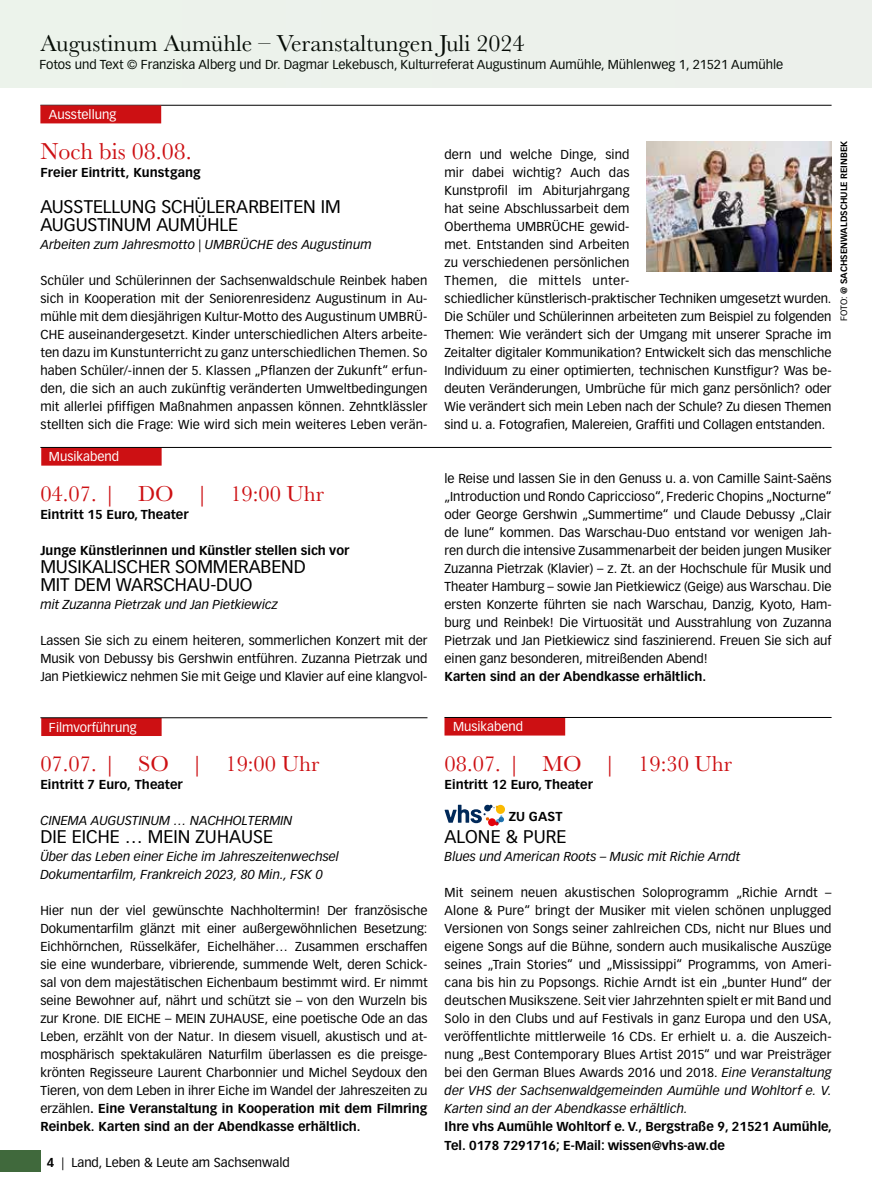
<style>
.page{position:relative;width:872px;height:1191px;background:#fff}
.page>*{position:absolute;margin:0;border:0;box-sizing:border-box;transform-origin:0 0}
.t1{font:24px "Baskerville";color:#000}
.t2{font:24px "Baskerville";color:#cd1013}
.t3{font:22.5px "Baskerville";color:#cd1013}
.t4{font:18px/18px "Vectora LT Pro";letter-spacing:-.005em;color:#000}
.t5{font:12.75px/18px "Vectora LT Pro";color:#000;text-align:justify}
.t6{font:700 12.75px/18px "Vectora LT Pro";color:#000}
.t7{font:italic 12.75px/18px "Vectora LT Pro";color:#000}
.t8{font:12.75px "Vectora LT Pro";color:#fff}
.t9{font:700 9px "Vectora LT Pro";color:#000}
.s1{font-weight:700}
.s2{font-weight:400}
.s3{font-style:italic}
</style>
<div class="page">
<div style="left:0;top:1150px;width:40px;height:21px;background:#40693c"></div>
<div style="left:0;top:0;width:872px;height:87px;background:#ecf1eb"></div>
<hr style="left:40px;top:105px;width:791px;height:1px;background:#000">
<div style="left:40px;top:105px;width:121px;height:18px;background:#cd1013"></div>
<div style="left:41px;top:718px;width:121px;height:18px;background:#cd1013"></div>
<hr style="left:40px;top:717px;width:387px;height:1px;background:#000">
<div style="left:41px;top:447px;width:121px;height:18px;background:#cd1013"></div>
<hr style="left:40px;top:447px;width:791px;height:1px;background:#000">
<img style="left:646px;top:141px;width:185px;height:131px">
<svg style="left:444px;top:804px;width:61px;height:22px"></svg>
<div style="left:444px;top:717px;width:121px;height:18px;background:#cd1013"></div>
<hr style="left:444px;top:717px;width:387px;height:1px;background:#000">
<h1 class="t1" style="left:40px;top:28px;width:485px">Augustinum Aumühle – Veranstaltungen Juli 2024</h1>
<p class="t5" style="left:39px;top:56px;width:745px">Fotos und Text © Franziska Alberg und Dr. Dagmar Lekebusch, Kulturreferat Augustinum Aumühle, Mühlenweg 1, 21521 Aumühle</p>
<p class="t8" style="left:49px;top:107px;width:69px">Ausstellung</p>
<h1 class="t2" style="left:40px;top:136px;width:153px">Noch bis 08.08.</h1>
<p class="t6" style="left:40px;top:163px;width:162px">Freier Eintritt, Kunstgang</p>
<h3 class="t4" style="left:40px;top:198px;width:302px">AUSSTELLUNG SCHÜLERARBEITEN IM<br>AUGUSTINUM AUMÜHLE</h3>
<p class="t7" style="left:40px;top:236px;width:333px">Arbeiten zum Jahresmotto | UMBRÜCHE des Augustinum</p>
<p class="t5" style="left:40px;top:272px;width:388px">Schüler und Schülerinnen der Sachsenwaldschule Reinbek haben sich in Kooperation mit der Seniorenresidenz Augustinum in Au&shy;mühle mit dem diesjährigen Kultur-Motto des Augustinum UMBRÜ-CHE auseinandergesetzt. Kinder unterschiedlichen Alters arbeite&shy;ten dazu im Kunstunterricht zu ganz unterschiedlichen Themen. So haben Schüler/-innen der 5. Klassen „Pflanzen der Zukunft“ erfun&shy;den, die sich an auch zukünftig veränderten Umweltbedingungen mit allerlei pfiffigen Maßnahmen anpassen können. Zehntklässler stellten sich die Frage: Wie wird sich mein weiteres Leben verän-</p>
<p class="t8" style="left:49px;top:449px;width:72px">Musikabend</p>
<h2 class="t3" style="left:40px;top:479px;width:285px">04.07. | DO | 19:00 Uhr</h2>
<p class="t6" style="left:40px;top:505px;width:150px">Eintritt 15 Euro, Theater</p>
<p class="t6" style="left:40px;top:541px;width:310px">Junge Künstlerinnen und Künstler stellen sich vor</p>
<h3 class="t4" style="left:40px;top:558px;width:267px">MUSIKALISCHER SOMMERABEND<br>MIT DEM WARSCHAU-DUO</h3>
<p class="t7" style="left:40px;top:596px;width:239px">mit Zuzanna Pietrzak und Jan Pietkiewicz</p>
<p class="t5" style="left:40px;top:632px;width:388px">Lassen Sie sich zu einem heiteren, sommerlichen Konzert mit der Musik von Debussy bis Gershwin entführen. Zuzanna Pietrzak und Jan Pietkiewicz nehmen Sie mit Geige und Klavier auf eine klangvol-</p>
<p class="t8" style="left:49px;top:719px;width:89px">Filmvorführung</p>
<h2 class="t3" style="left:40px;top:749px;width:280px">07.07. | SO | 19:00 Uhr</h2>
<p class="t6" style="left:40px;top:775px;width:144px">Eintritt 7 Euro, Theater</p>
<p class="t7" style="left:40px;top:812px;width:254px">CINEMA AUGUSTINUM … NACHHOLTERMIN</p>
<h3 class="t4" style="left:40px;top:828px;width:234px">DIE EICHE … MEIN ZUHAUSE</h3>
<p class="t7" style="left:40px;top:848px;width:300px">Über das Leben einer Eiche im Jahreszeitenwechsel<br>Dokumentarfilm, Frankreich 2023, 80 Min., FSK 0</p>
<p class="t5" style="left:40px;top:902px;width:388px">Hier nun der viel gewünschte Nachholtermin! Der französische Dokumentarfilm glänzt mit einer außergewöhnlichen Besetzung:<br>Eichhörnchen, Rüsselkäfer, Eichelhäher… Zusammen erschaffen sie eine wunderbare, vibrierende, summende Welt, deren Schick&shy;sal von dem majestätischen Eichenbaum bestimmt wird. Er nimmt seine Bewohner auf, nährt und schützt sie – von den Wurzeln bis zur Krone. DIE EICHE – MEIN ZUHAUSE, eine poetische Ode an das Leben, erzählt von der Natur. In diesem visuell, akustisch und at&shy;mosphärisch spektakulären Naturfilm überlassen es die preisge&shy;krönten Regisseure Laurent Charbonnier und Michel Seydoux den Tieren, von dem Leben in ihrer Eiche im Wandel der Jahreszeiten zu erzählen<span class="s1">. Eine Veranstaltung in Kooperation mit dem Filmring Reinbek. Karten sind an der Abendkasse erhältlich.</span></p>
<p class="t5" style="left:47px;top:1154px;width:244px"><span class="s1">4</span> | Land, Leben &amp; Leute am Sachsenwald</p>
<p class="t5" style="left:444px;top:146px;width:388px;text-align:left">dern und welche Dinge, sind<br>mir dabei wichtig? Auch das<br>Kunstprofil im Abiturjahrgang<br>hat seine Abschlussarbeit dem<br>Oberthema UMBRÜCHE gewid-<br>met. Entstanden sind Arbeiten<br>zu verschiedenen persönlichen<br>Themen, die mittels unter-<br>schiedlicher künstlerisch-praktischer Techniken umgesetzt wurden.<br>Die Schüler und Schülerinnen arbeiteten zum Beispiel zu folgenden Themen: Wie verändert sich der Umgang mit unserer Sprache im Zeitalter digitaler Kommunikation? Entwickelt sich das menschliche Individuum zu einer optimierten, technischen Kunstfigur? Was be&shy;deuten Veränderungen, Umbrüche für mich ganz persönlich? oder Wie verändert sich mein Leben nach der Schule? Zu diesen Themen sind u. a. Fotografien, Malereien, Graffiti und Collagen entstanden.</p>
<p class="t9" style="left:838px;top:321px;width:182px;rotate:-90deg"><span class="s2">FOTO:</span> @ SACHSENWALDSCHULE REINBEK</p>
<p class="t5" style="left:444px;top:470px;width:388px">le Reise und lassen Sie in den Genuss u. a. von Camille Saint-Saëns „Introduction und Rondo Capriccioso“, Frederic Chopins „Nocturne“ oder George Gershwin „Summertime“ und Claude Debussy „Clair de lune“ kommen. Das Warschau-Duo entstand vor wenigen Jah&shy;ren durch die intensive Zusammenarbeit der beiden jungen Musiker Zuzanna Pietrzak (Klavier) – z. Zt. an der Hochschule für Musik und Theater Hamburg – sowie Jan Pietkiewicz (Geige) aus Warschau. Die ersten Konzerte führten sie nach Warschau, Danzig, Kyoto, Ham&shy;burg und Reinbek! Die Virtuosität und Ausstrahlung von Zuzanna Pietrzak und Jan Pietkiewicz sind faszinierend. Freuen Sie sich auf einen ganz besonderen, mitreißenden Abend!</p>
<p class="t6" style="left:444px;top:668px;width:263px">Karten sind an der Abendkasse erhältlich.</p>
<p class="t8" style="left:453px;top:719px;width:72px">Musikabend</p>
<h2 class="t3" style="left:444px;top:749px;width:289px">08.07. | MO | 19:30 Uhr</h2>
<p class="t6" style="left:444px;top:775px;width:150px">Eintritt 12 Euro, Theater</p>
<p class="t6" style="left:509px;top:807px;width:55px">ZU GAST</p>
<h3 class="t4" style="left:444px;top:828px;width:123px">ALONE &amp; PURE</h3>
<p class="t7" style="left:444px;top:848px;width:297px">Blues und American Roots – Music mit Richie Arndt</p>
<p class="t5" style="left:444px;top:884px;width:388px">Mit seinem neuen akustischen Soloprogramm „Richie Arndt – Alone &amp; Pure“ bringt der Musiker mit vielen schönen unplugged Versionen von Songs seiner zahlreichen CDs, nicht nur Blues und eigene Songs auf die Bühne, sondern auch musikalische Auszüge seines „Train Stories“ und „Mississippi“ Programms, von Ameri&shy;cana bis hin zu Popsongs. Richie Arndt ist ein „bunter Hund“ der deutschen Musikszene. Seit vier Jahrzehnten spielt er mit Band und Solo in den Clubs und auf Festivals in ganz Europa und den USA, veröffentlichte mittlerweile 16 CDs. Er erhielt u. a. die Auszeich&shy;nung „Best Contemporary Blues Artist 2015“ und war Preisträger bei den German Blues Awards 2016 und 2018. <span class="s3">Eine Veranstaltung der VHS der Sachsenwaldgemeinden Aumühle und Wohltorf e. V.<br>Karten sind an der Abendkasse erhältlich.</span></p>
<p class="t6" style="left:444px;top:1118px;width:389px">Ihre vhs Aumühle Wohltorf e. V., Bergstraße 9, 21521 Aumühle,<br>Tel. 0178 7291716; E-Mail: wissen@vhs-aw.de</p>
</div>
